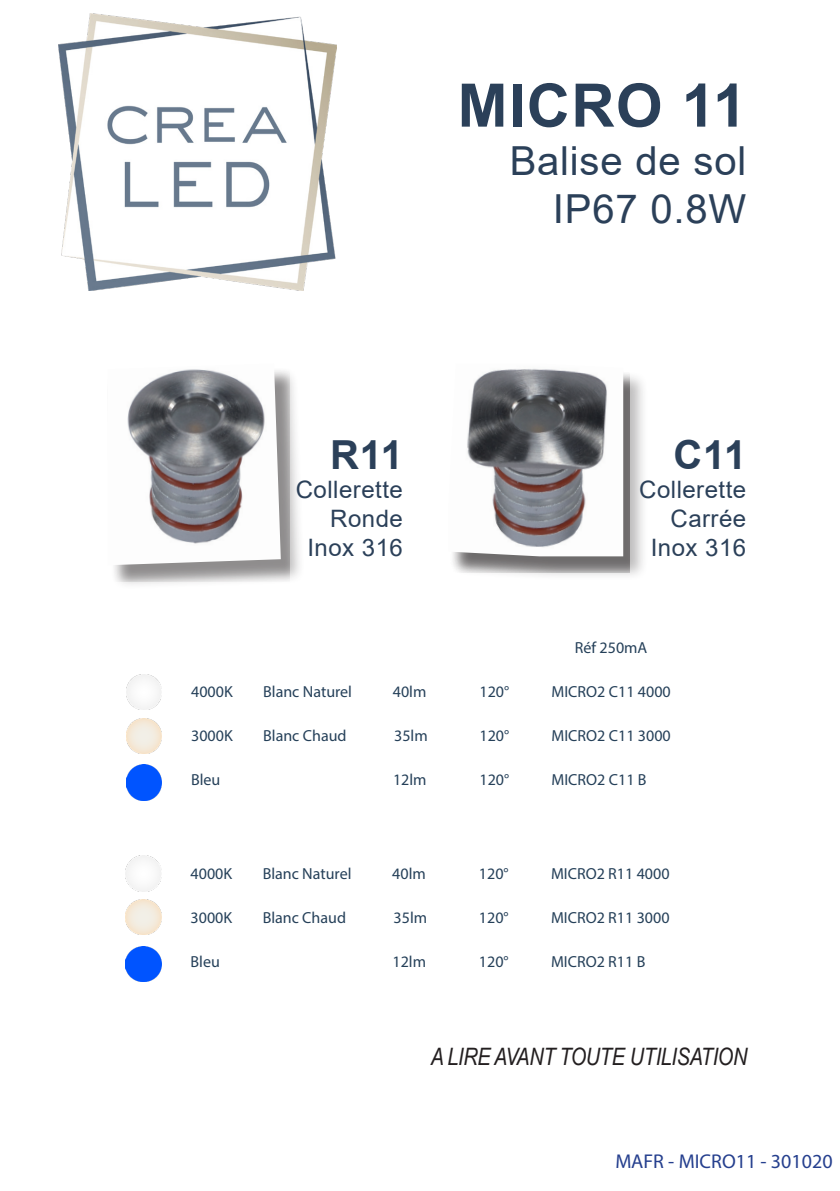
<style>
.page{position:relative;width:840px;height:1191px;background:#fff}
.page>*{position:absolute;margin:0;border:0;box-sizing:border-box;transform-origin:0 0}
.t1{font:700 60px "Arial";letter-spacing:.02em;color:#2b4059}
.t2{font:40px "Arial";letter-spacing:.02em;color:#2b4059}
.t3{font:700 40px "Arial";letter-spacing:-.005em;color:#2b4059}
.t4{font:24px "Arial";letter-spacing:.02em;color:#2b4059}
.t5{font:italic 24px "Arial Narrow";letter-spacing:-.01em;color:#231f20}
.t6{font:20px "Myriad Pro";color:#253f8e}
.t7{font:16px "Myriad Pro";color:#254059}
</style>
<div class="page">
<img style="left:58px;top:13px;width:278px;height:277px">
<div style="left:451px;top:366px;width:196px;height:215px;background:#231f20;opacity:.3"></div>
<div style="left:449px;top:367px;width:180px;height:206px;background:#231f20;opacity:.3"></div>
<img style="left:449px;top:366px;width:174px;height:190px">
<div style="left:111px;top:366px;width:194px;height:224px;background:#231f20;opacity:.3"></div>
<div style="left:108px;top:367px;width:181px;height:214px;background:#231f20;opacity:.3"></div>
<img style="left:108px;top:366px;width:173px;height:199px">
<img style="left:126px;top:718px;width:35px;height:35px">
<img style="left:126px;top:674px;width:35px;height:35px">
<img style="left:126px;top:765px;width:35px;height:35px">
<img style="left:126px;top:899px;width:35px;height:36px">
<img style="left:126px;top:856px;width:35px;height:35px">
<img style="left:126px;top:946px;width:35px;height:35px">
<p class="t1" style="left:457px;top:63px;width:290px">MICRO 11</p>
<p class="t2" style="left:509px;top:133px;width:238px">Balise de sol</p>
<p class="t2" style="left:552px;top:181px;width:195px">IP67 0.8W</p>
<p class="t3" style="left:330px;top:427px;width:74px">R11</p>
<p class="t4" style="left:295px;top:473px;width:109px">Collerette</p>
<p class="t4" style="left:330px;top:502px;width:74px">Ronde</p>
<p class="t4" style="left:307px;top:531px;width:97px">Inox 316</p>
<p class="t3" style="left:673px;top:427px;width:74px">C11</p>
<p class="t4" style="left:638px;top:473px;width:109px">Collerette</p>
<p class="t4" style="left:670px;top:502px;width:77px">Carrée</p>
<p class="t4" style="left:650px;top:531px;width:97px">Inox 316</p>
<p class="t7" style="left:574px;top:637px;width:74px">Réf 250mA</p>
<p class="t7" style="left:191px;top:681px;width:43px">4000K</p>
<p class="t7" style="left:263px;top:681px;width:90px">Blanc Naturel</p>
<p class="t7" style="left:392px;top:681px;width:35px">40lm</p>
<p class="t7" style="left:479px;top:681px;width:31px">120°</p>
<p class="t7" style="left:551px;top:681px;width:121px">MICRO2 C11 4000</p>
<p class="t7" style="left:191px;top:725px;width:43px">3000K</p>
<p class="t7" style="left:263px;top:725px;width:85px">Blanc Chaud</p>
<p class="t7" style="left:394px;top:725px;width:35px">35lm</p>
<p class="t7" style="left:479px;top:725px;width:31px">120°</p>
<p class="t7" style="left:551px;top:725px;width:121px">MICRO2 C11 3000</p>
<p class="t7" style="left:191px;top:769px;width:31px">Bleu</p>
<p class="t7" style="left:393px;top:769px;width:35px">12lm</p>
<p class="t7" style="left:479px;top:769px;width:31px">120°</p>
<p class="t7" style="left:551px;top:769px;width:97px">MICRO2 C11 B</p>
<p class="t7" style="left:190px;top:864px;width:43px">4000K</p>
<p class="t7" style="left:262px;top:864px;width:90px">Blanc Naturel</p>
<p class="t7" style="left:392px;top:864px;width:35px">40lm</p>
<p class="t7" style="left:478px;top:864px;width:31px">120°</p>
<p class="t7" style="left:550px;top:864px;width:120px">MICRO2 R11 4000</p>
<p class="t7" style="left:190px;top:908px;width:43px">3000K</p>
<p class="t7" style="left:262px;top:908px;width:85px">Blanc Chaud</p>
<p class="t7" style="left:393px;top:908px;width:35px">35lm</p>
<p class="t7" style="left:478px;top:908px;width:31px">120°</p>
<p class="t7" style="left:550px;top:908px;width:120px">MICRO2 R11 3000</p>
<p class="t7" style="left:190px;top:952px;width:31px">Bleu</p>
<p class="t7" style="left:392px;top:952px;width:35px">12lm</p>
<p class="t7" style="left:478px;top:952px;width:31px">120°</p>
<p class="t7" style="left:550px;top:952px;width:96px">MICRO2 R11 B</p>
<p class="t5" style="left:430px;top:1040px;width:318px">A LIRE AVANT TOUTE UTILISATION</p>
<p class="t6" style="left:615px;top:1148px;width:218px">MAFR - MICRO11 - 301020</p>
</div>
